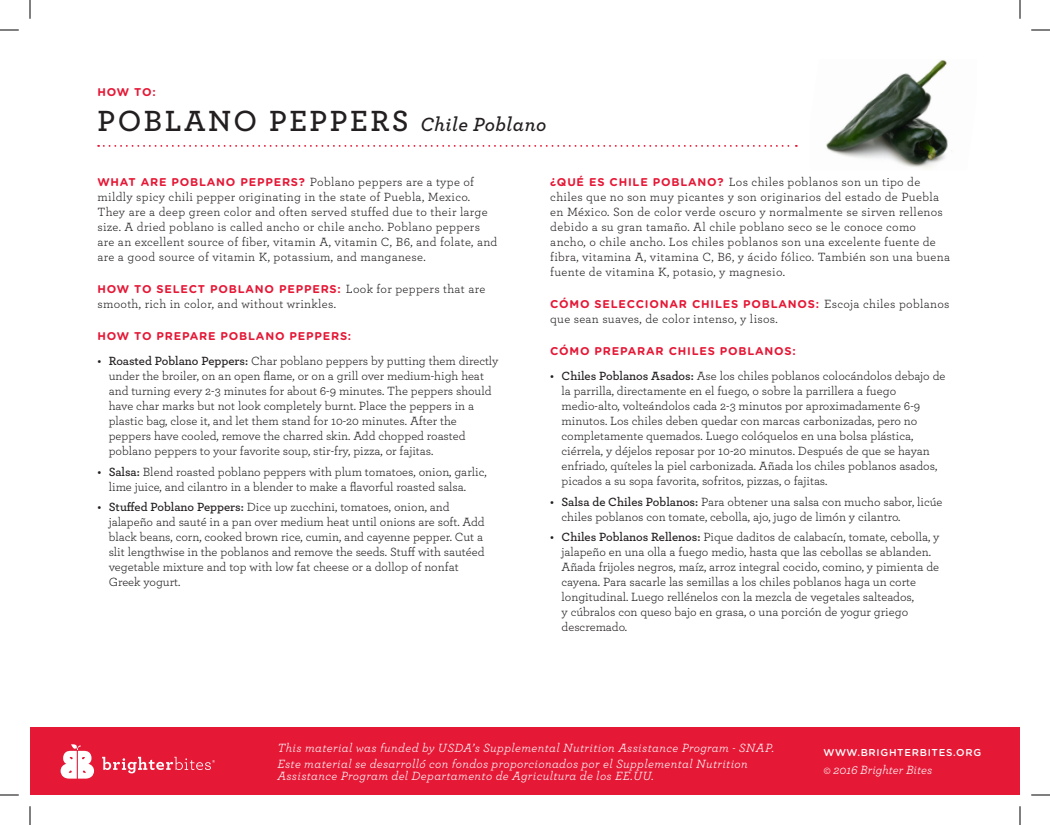
<style>
.page{position:relative;width:1050px;height:825px;background:#fff}
.page>*{position:absolute;margin:0;border:0;box-sizing:border-box;transform-origin:0 0}
.t1{font:600 30.62px "Archer";letter-spacing:.08em;color:#231f20}
.t2{font:12.5px/15px "Archer";color:#231f20}
.t3{font:12.5px/15px "Archer";letter-spacing:.025em;color:#231f20}
.t4{font:italic 12.5px/12.5px "Archer";letter-spacing:.03em;color:#fff}
.t5{font:italic 12.5px "Archer";color:#fff}
.t6{font:700 11.25px "Gotham Rounded";letter-spacing:.07em;color:#e51836}
.t7{font:500 10px "Gotham Rounded";letter-spacing:.07em;color:#fff}
.s1{font-style:italic;font-size:20px}
.s2{font-family:"Gotham Rounded";font-weight:700;font-size:11.25px;color:#e51836}
.s3{font-family:"Archer";font-weight:400;font-size:12.5px;color:#231f20}
.s4{font-weight:600}
</style>
<div class="page">
<div style="left:30px;top:728px;width:990px;height:67px;background:#e51836"></div>
<svg style="left:61px;top:744px;width:33px;height:35px"></svg>
<svg style="left:102px;top:757px;width:113px;height:16px"></svg>
<svg style="left:98px;top:145px;width:699px;height:2px"></svg>
<img style="left:826px;top:60px;width:126px;height:109px">
<svg style="left:0;top:29px;width:19px;height:2px"></svg>
<svg style="left:1031px;top:29px;width:19px;height:2px"></svg>
<svg style="left:0;top:794px;width:19px;height:2px"></svg>
<svg style="left:1031px;top:794px;width:19px;height:2px"></svg>
<svg style="left:29px;top:0;width:2px;height:19px"></svg>
<svg style="left:29px;top:806px;width:2px;height:19px"></svg>
<svg style="left:1019px;top:0;width:2px;height:19px"></svg>
<svg style="left:1019px;top:806px;width:2px;height:19px"></svg>
<p class="t6" style="left:98px;top:84px;width:60px">HOW TO:</p>
<p class="t1" style="left:98px;top:98px;width:451px">POBLANO PEPPERS <span class="s1">Chile Poblano</span></p>
<p class="t3" style="left:98px;top:174px;width:401px"><span class="s2">WHAT ARE POBLANO PEPPERS?</span> Poblano peppers are a type of mildly spicy chili pepper originating in the state of Puebla, Mexico.<br>They are a deep green color and often served stuffed due to their large size. A dried poblano is called ancho or chile ancho. Poblano peppers are an excellent source of fiber, vitamin A, vitamin C, B6, and folate, and are a good source of vitamin K, potassium, and manganese.</p>
<p class="t6" style="left:98px;top:281px;width:389px">HOW TO SELECT POBLANO PEPPERS: <span class="s3">Look for peppers that are</span></p>
<p class="t3" style="left:98px;top:296px;width:240px">smooth, rich in color, and without wrinkles.</p>
<p class="t6" style="left:98px;top:328px;width:255px">HOW TO PREPARE POBLANO PEPPERS:</p>
<p class="t2" style="left:109px;top:353px;width:391px;text-indent:-11px"><span class="s4">• Roasted Poblano Peppers:</span> Char poblano peppers by putting them directly under the broiler, on an open flame, or on a grill over medium-high heat and turning every 2-3 minutes for about 6-9 minutes. The peppers should have char marks but not look completely burnt. Place the peppers in a plastic bag, close it, and let them stand for 10-20 minutes. After the peppers have cooled, remove the charred skin. Add chopped roasted poblano peppers to your favorite soup, stir-fry, pizza, or fajitas.</p>
<p class="t2" style="left:109px;top:463px;width:380px;text-indent:-11px"><span class="s4">• Salsa:</span> Blend roasted poblano peppers with plum tomatoes, onion, garlic, lime juice, and cilantro in a blender to make a flavorful roasted salsa.</p>
<p class="t2" style="left:109px;top:499px;width:377px;text-indent:-11px"><span class="s4">• Stuffed Poblano Peppers:</span> Dice up zucchini, tomatoes, onion, and jalapeño and sauté in a pan over medium heat until onions are soft. Add black beans, corn, cooked brown rice, cumin, and cayenne pepper. Cut a slit lengthwise in the poblanos and remove the seeds. Stuff with sautéed vegetable mixture and top with low fat cheese or a dollop of nonfat Greek yogurt.</p>
<p class="t3" style="left:550px;top:174px;width:401px"><span class="s2">¿QUÉ ES CHILE POBLANO?</span> Los chiles poblanos son un tipo de chiles que no son muy picantes y son originarios del estado de Puebla en México. Son de color verde oscuro y normalmente se sirven rellenos debido a su gran tamaño. Al chile poblano seco se le conoce como ancho, o chile ancho. Los chiles poblanos son una excelente fuente de fibra, vitamina A, vitamina C, B6, y ácido fólico. También son una buena fuente de vitamina K, potasio, y magnesio.</p>
<p class="t6" style="left:550px;top:296px;width:401px">CÓMO SELECCIONAR CHILES POBLANOS: <span class="s3">Escoja chiles poblanos</span></p>
<p class="t3" style="left:550px;top:311px;width:229px">que sean suaves, de color intenso, y lisos.</p>
<p class="t6" style="left:550px;top:343px;width:247px">CÓMO PREPARAR CHILES POBLANOS:</p>
<p class="t2" style="left:562px;top:368px;width:385px;text-indent:-11px"><span class="s4">• Chiles Poblanos Asados:</span> Ase los chiles poblanos colocándolos debajo de la parrilla, directamente en el fuego, o sobre la parrillera a fuego medio-alto, volteándolos cada 2-3 minutos por aproximadamente 6-9 minutos. Los chiles deben quedar con marcas carbonizadas, pero no completamente quemados. Luego colóquelos en una bolsa plástica, ciérrela, y déjelos reposar por 10-20 minutos. Después de que se hayan enfriado, quíteles la piel carbonizada. Añada los chiles poblanos asados, picados a su sopa favorita, sofritos, pizzas, o fajitas.</p>
<p class="t2" style="left:562px;top:493px;width:382px;text-indent:-11px"><span class="s4">• Salsa de Chiles Poblanos:</span> Para obtener una salsa con mucho sabor, licúe chiles poblanos con tomate, cebolla, ajo, jugo de limón y cilantro.</p>
<p class="t2" style="left:562px;top:529px;width:379px;text-indent:-11px"><span class="s4">• Chiles Poblanos Rellenos:</span> Pique daditos de calabacín, tomate, cebolla, y jalapeño en una olla a fuego medio, hasta que las cebollas se ablanden.<br>Añada frijoles negros, maíz, arroz integral cocido, comino, y pimienta de cayena. Para sacarle las semillas a los chiles poblanos haga un corte longitudinal. Luego rellénelos con la mezcla de vegetales salteados,<br>y cúbralos con queso bajo en grasa, o una porción de yogur griego descremado.</p>
<p class="t4" style="left:278px;top:740px;width:498px">This material was funded by USDA’s Supplemental Nutrition Assistance Program - SNAP.</p>
<p class="t4" style="left:278px;top:757px;width:472px">Este material se desarrolló con fondos proporcionados por el Supplemental Nutrition<br>Assistance Program del Departamento de Agricultura de los EE.UU.</p>
<p class="t7" style="left:823px;top:745px;width:159px">WWW.BRIGHTERBITES.ORG</p>
<p class="t5" style="left:823px;top:761px;width:110px">© 2016 Brighter Bites</p>
</div>
